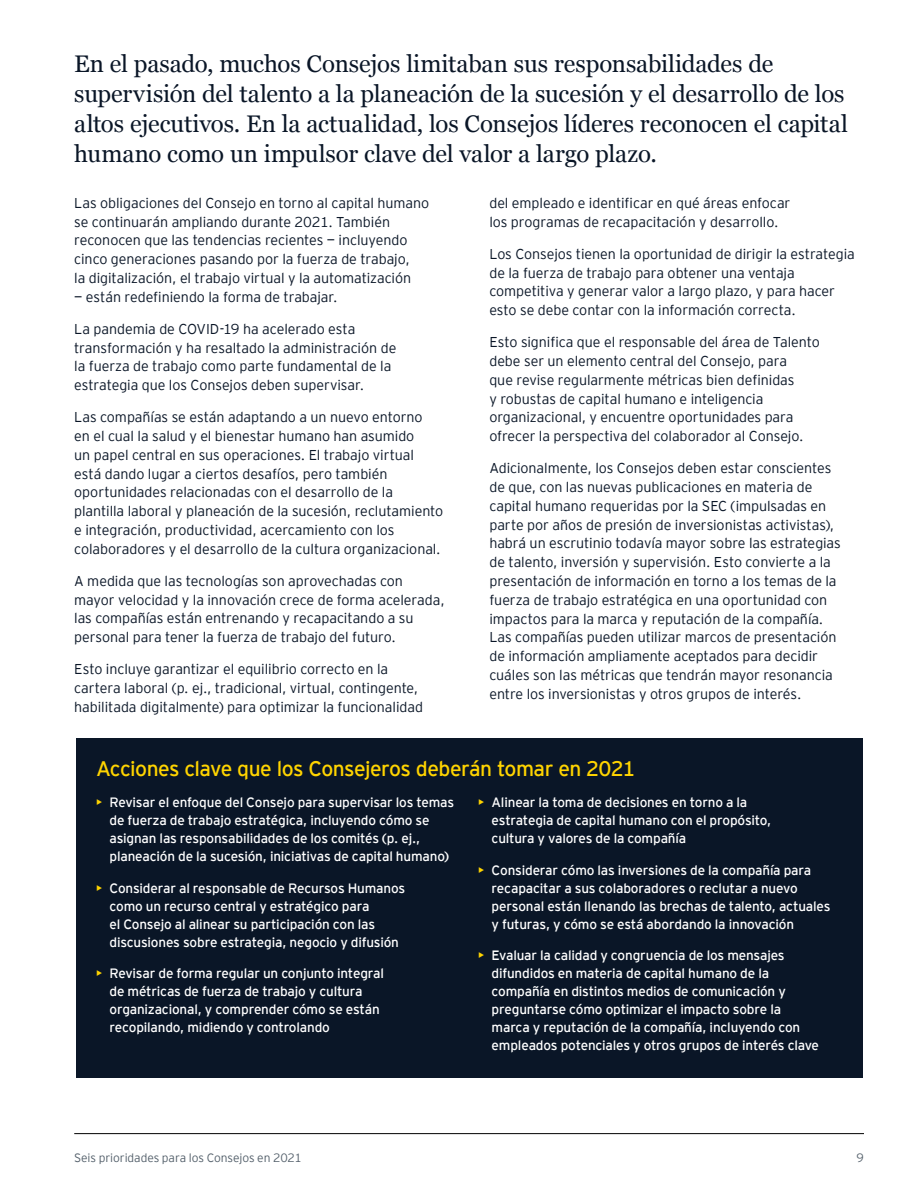
<style>
.page{position:relative;width:918px;height:1188px;background:#fff}
.page>*{position:absolute;margin:0;border:0;box-sizing:border-box;transform-origin:0 0}
.t1{font:24px/30px "Georgia";letter-spacing:-.005em;color:#0a1627}
.t2{font:21px "EY Interstate";letter-spacing:-.03em;color:#ffd400}
.t3{font:300 14.25px/18.8px "EY Interstate";letter-spacing:-.005em;color:#0a1627}
.t4{font:13.5px/18px "EY Interstate";letter-spacing:-.015em;color:#fff}
.t5{font:300 12px "EY Interstate";letter-spacing:-.01em;color:#54606b}
.s1{color:#ffd400}
</style>
<div class="page">
<hr style="left:74px;top:1133px;width:790px;height:1px;background:#000">
<div style="left:76px;top:739px;width:786px;height:339px;background:#0a1627"></div>
<p class="t1" style="left:74px;top:48px;width:775px">En el pasado, muchos Consejos limitaban sus responsabilidades de supervisión del talento a la planeación de la sucesión y el desarrollo de los altos ejecutivos. En la actualidad, los Consejos líderes reconocen el capital humano como un impulsor clave del valor a largo plazo.</p>
<p class="t3" style="left:74px;top:193px;width:356px">Las obligaciones del Consejo en torno al capital humano se continuarán ampliando durante 2021. También reconocen que las tendencias recientes — incluyendo cinco generaciones pasando por la fuerza de trabajo,<br>la digitalización, el trabajo virtual y la automatización</p>
<p class="t3" style="left:74px;top:286px;width:265px">— están redefiniendo la forma de trabajar.</p>
<p class="t3" style="left:74px;top:319px;width:324px">La pandemia de COVID-19 ha acelerado esta transformación y ha resaltado la administración de la fuerza de trabajo como parte fundamental de la estrategia que los Consejos deben supervisar.</p>
<p class="t3" style="left:74px;top:407px;width:371px">Las compañías se están adaptando a un nuevo entorno<br>en el cual la salud y el bienestar humano han asumido<br>un papel central en sus operaciones. El trabajo virtual está dando lugar a ciertos desafíos, pero también oportunidades relacionadas con el desarrollo de la plantilla laboral y planeación de la sucesión, reclutamiento e integración, productividad, acercamiento con los colaboradores y el desarrollo de la cultura organizacional.</p>
<p class="t3" style="left:74px;top:571px;width:372px">A medida que las tecnologías son aprovechadas con mayor velocidad y la innovación crece de forma acelerada, las compañías están entrenando y recapacitando a su personal para tener la fuerza de trabajo del futuro.</p>
<p class="t3" style="left:74px;top:659px;width:350px">Esto incluye garantizar el equilibrio correcto en la cartera laboral (p. ej., tradicional, virtual, contingente, habilitada digitalmente) para optimizar la funcionalidad</p>
<p class="t3" style="left:489px;top:193px;width:303px">del empleado e identificar en qué áreas enfocar los programas de recapacitación y desarrollo.</p>
<p class="t3" style="left:489px;top:244px;width:367px">Los Consejos tienen la oportunidad de dirigir la estrategia de la fuerza de trabajo para obtener una ventaja competitiva y generar valor a largo plazo, y para hacer esto se debe contar con la información correcta.</p>
<p class="t3" style="left:489px;top:332px;width:332px">Esto significa que el responsable del área de Talento debe ser un elemento central del Consejo, para<br>que revise regularmente métricas bien definidas<br>y robustas de capital humano e inteligencia organizacional, y encuentre oportunidades para ofrecer la perspectiva del colaborador al Consejo.</p>
<p class="t3" style="left:489px;top:458px;width:353px">Adicionalmente, los Consejos deben estar conscientes de que, con las nuevas publicaciones en materia de capital humano requeridas por la SEC (impulsadas en parte por años de presión de inversionistas activistas), habrá un escrutinio todavía mayor sobre las estrategias de talento, inversión y supervisión. Esto convierte a la presentación de información en torno a los temas de la fuerza de trabajo estratégica en una oportunidad con impactos para la marca y reputación de la compañía.<br>Las compañías pueden utilizar marcos de presentación de información ampliamente aceptados para decidir cuáles son las métricas que tendrán mayor resonancia entre los inversionistas y otros grupos de interés.</p>
<h2 class="t2" style="left:96px;top:753px;width:541px">Acciones clave que los Consejeros deberán tomar en 2021</h2>
<p class="t4" style="left:110px;top:793px;width:346px;text-indent:-14px"><span class="s1">•</span> Revisar el enfoque del Consejo para supervisar los temas de fuerza de trabajo estratégica, incluyendo cómo se asignan las responsabilidades de los comités (p. ej., planeación de la sucesión, iniciativas de capital humano)</p>
<p class="t4" style="left:110px;top:878px;width:297px;text-indent:-14px"><span class="s1">•</span> Considerar al responsable de Recursos Humanos como un recurso central y estratégico para<br>el Consejo al alinear su participación con las discusiones sobre estrategia, negocio y difusión</p>
<p class="t4" style="left:110px;top:964px;width:276px;text-indent:-14px"><span class="s1">•</span> Revisar de forma regular un conjunto integral de métricas de fuerza de trabajo y cultura organizacional, y comprender cómo se están recopilando, midiendo y controlando</p>
<p class="t4" style="left:492px;top:793px;width:281px;text-indent:-14px"><span class="s1">•</span> Alinear la toma de decisiones en torno a la estrategia de capital humano con el propósito, cultura y valores de la compañía</p>
<p class="t4" style="left:492px;top:860px;width:340px;text-indent:-14px"><span class="s1">•</span> Considerar cómo las inversiones de la compañía para recapacitar a sus colaboradores o reclutar a nuevo personal están llenando las brechas de talento, actuales y futuras, y cómo se está abordando la innovación</p>
<p class="t4" style="left:492px;top:946px;width:329px;text-indent:-14px"><span class="s1">•</span> Evaluar la calidad y congruencia de los mensajes difundidos en materia de capital humano de la compañía en distintos medios de comunicación y preguntarse cómo optimizar el impacto sobre la marca y reputación de la compañía, incluyendo con empleados potenciales y otros grupos de interés clave</p>
<p class="t5" style="left:74px;top:1149px;width:229px">Seis prioridades para los Consejos en 2021</p>
<p class="t5" style="left:857px;top:1149px;width:9px">9</p>
</div>
